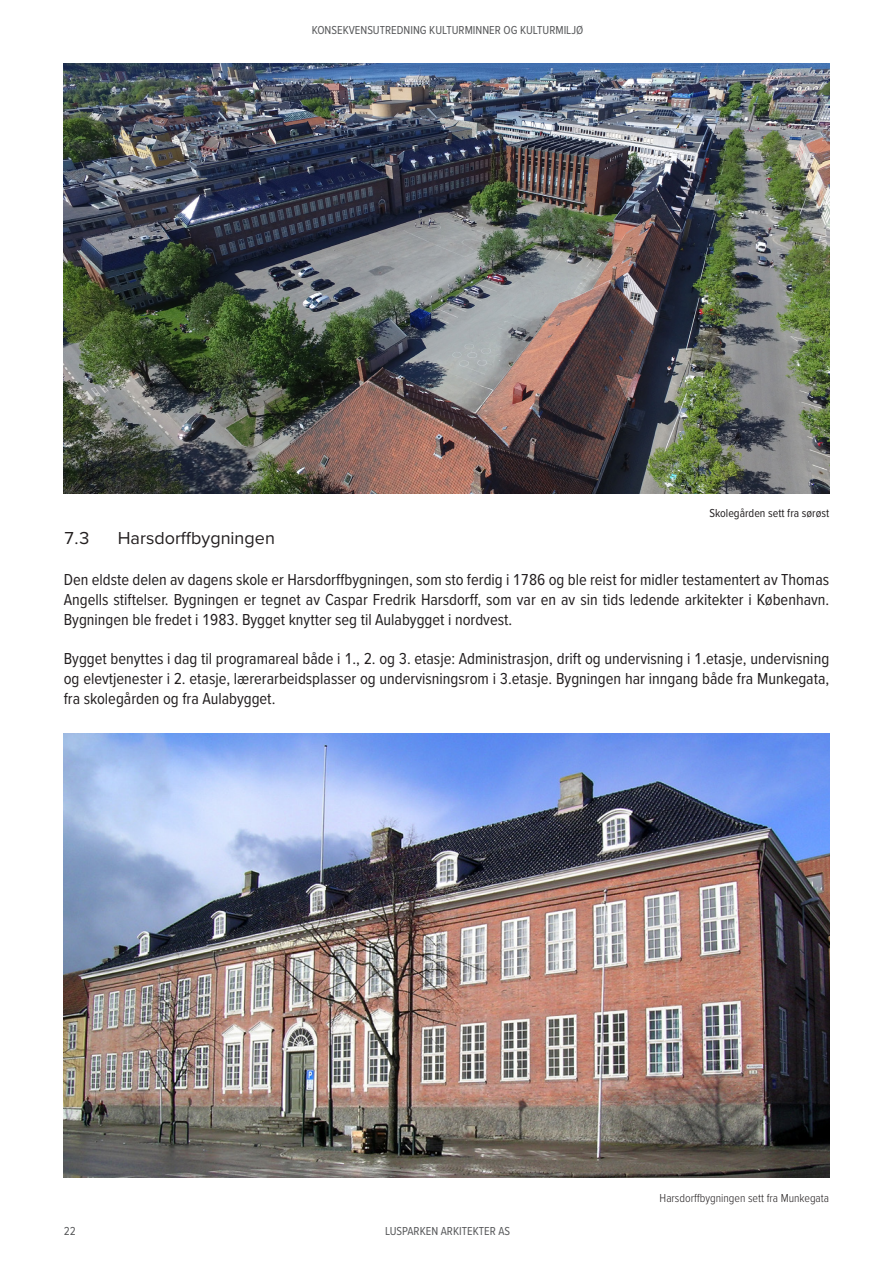
<style>
.page{position:relative;width:893px;height:1263px;background:#fff}
.page>*{position:absolute;margin:0;border:0;box-sizing:border-box;transform-origin:0 0}
.t1{font:18px "Proxima Nova";color:#231f20}
.t2{font:16.5px/19.8px "Proxima Nova Cond";color:#231f20;text-align:justify}
.t3{font:12px "Proxima Nova Cond";color:#57585a}
.t4{font:300 12px "Proxima Nova Cond";color:#231f20}
.t5{font:12px "Proxima Nova Cond";color:#231f20}
</style>
<div class="page">
<img style="left:64px;top:64px;width:765px;height:429px">
<img style="left:64px;top:733px;width:765px;height:445px">
<p class="t3" style="left:312px;top:21px;width:273px">KONSEKVENSUTREDNING KULTURMINNER OG KULTURMILJØ</p>
<p class="t5" style="left:709px;top:504px;width:121px">Skolegården sett fra sørøst</p>
<p class="t1" style="left:64px;top:524px;width:27px">7.3</p>
<p class="t1" style="left:118px;top:524px;width:159px">Harsdorffbygningen</p>
<p class="t2" style="left:64px;top:569px;width:767px">Den eldste delen av dagens skole er Harsdorffbygningen, som sto ferdig i 1786 og ble reist for midler testamentert av Thomas Angells stiftelser. Bygningen er tegnet av Caspar Fredrik Harsdorff, som var en av sin tids ledende arkitekter i København.<br>Bygningen ble fredet i 1983. Bygget knytter seg til Aulabygget i nordvest.</p>
<p class="t2" style="left:64px;top:648px;width:767px">Bygget benyttes i dag til programareal både i 1., 2. og 3. etasje: Administrasjon, drift og undervisning i 1.etasje, undervisning og elevtjenester i 2. etasje, lærerarbeidsplasser og undervisningsrom i 3.etasje. Bygningen har inngang både fra Munkegata, fra skolegården og fra Aulabygget.</p>
<p class="t3" style="left:64px;top:1222px;width:13px">22</p>
<p class="t3" style="left:385px;top:1222px;width:127px">LUSPARKEN ARKITEKTER AS</p>
<p class="t4" style="left:660px;top:1189px;width:171px">Harsdorffbygningen sett fra Munkegata</p>
</div>
